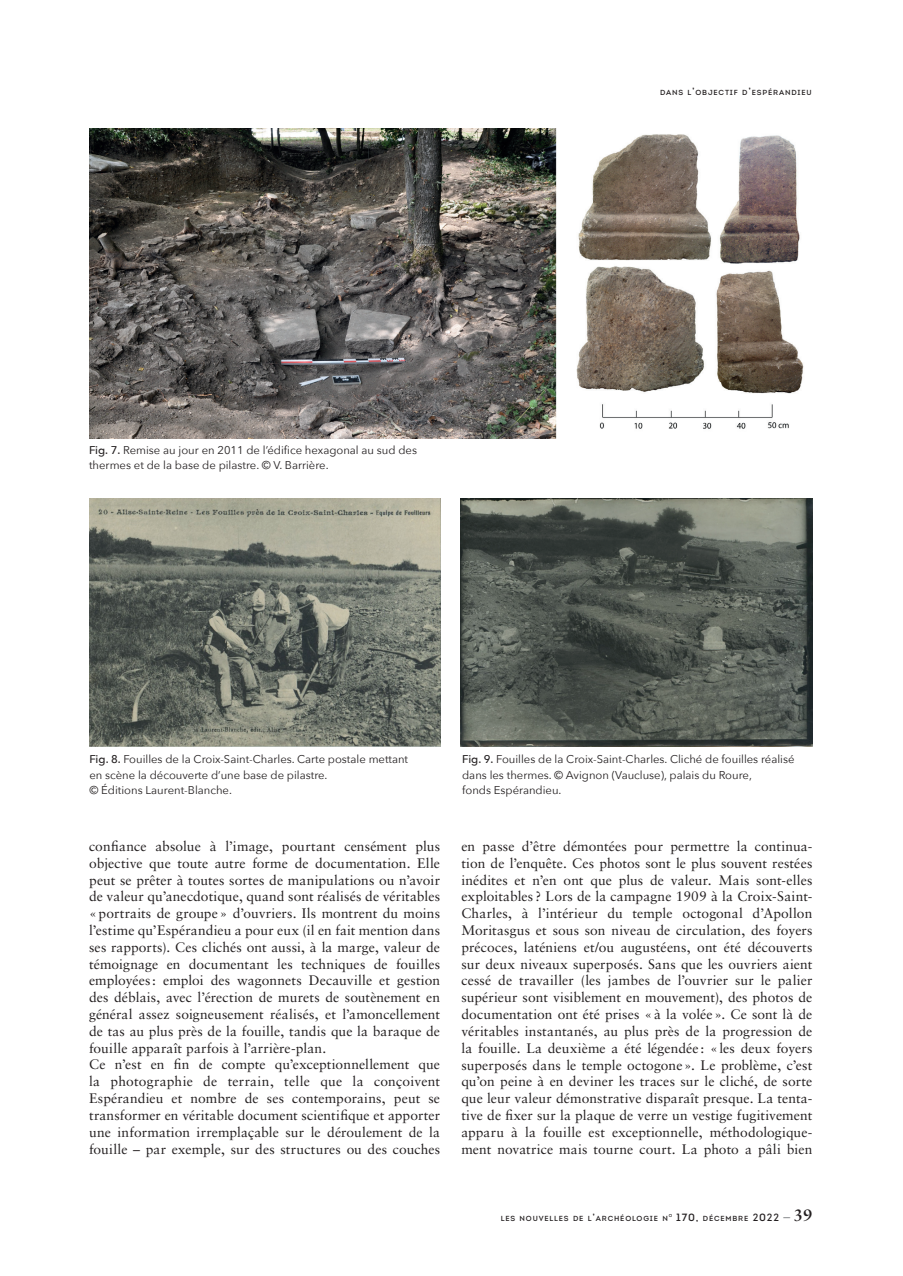
<style>
.page{position:relative;width:903px;height:1276px;background:#fff}
.page>*{position:absolute;margin:0;border:0;box-sizing:border-box;transform-origin:0 0}
.t1{font:13.8px/16.8px "Sabon";letter-spacing:.005em;color:#231f20}
.t2{font:11.25px/15.8px "Avenir Next";color:#231f20}
.t3{font:10.5px "Intro";letter-spacing:.08em;color:#231f20}
.t4{font:7.35px "Intro";letter-spacing:.115em;color:#231f20}
.t5{font:4.35px "Intro";color:#231f20}
.s1{font-weight:500}
.s2{font-size:10.5px}
.s3{font-size:7.35px}
.s4{font-family:"Sabon";font-size:13.5px;color:#808285}
.s5{font-family:"Sabon";font-weight:700;font-size:16.5px}
</style>
<div class="page">
<img style="left:89px;top:128px;width:715px;height:310px">
<img style="left:89px;top:498px;width:351px;height:248px">
<img style="left:460px;top:498px;width:352px;height:248px">
<p class="t2" style="left:89px;top:442px;width:329px"><span class="s1">Fig. 7.</span> Remise au jour en 2011 de l’édifice hexagonal au sud des thermes et de la base de pilastre. © V. Barrière.</p>
<p class="t4" style="left:659px;top:87px;width:153px">DANS L<span class="s2">’</span>OBJECTIF D<span class="s2">’</span>ESPÉRANDIEU</p>
<p class="t2" style="left:89px;top:751px;width:320px"><span class="s1">Fig. 8.</span> Fouilles de la Croix-Saint-Charles. Carte postale mettant en scène la découverte d’une base de pilastre.<br>© Éditions Laurent-Blanche.</p>
<p class="t2" style="left:462px;top:751px;width:334px"><span class="s1">Fig. 9.</span> Fouilles de la Croix-Saint-Charles. Cliché de fouilles réalisé dans les thermes. © Avignon (Vaucluse), palais du Roure,<br>fonds Espérandieu.</p>
<p class="t1" style="left:89px;top:837px;width:352px">confiance absolue à l’image, pourtant censément plus objective que toute autre forme de documentation. Elle peut se prêter à toutes sortes de manipulations ou n’avoir de valeur qu’anecdotique, quand sont réalisés de véritables «portraits de groupe» d’ouvriers. Ils montrent du moins l’estime qu’Espérandieu a pour eux (il en fait mention dans ses rapports). Ces clichés ont aussi, à la marge, valeur de témoignage en documentant les techniques de fouilles employées: emploi des wagonnets Decauville et gestion des déblais, avec l’érection de murets de soutènement en général assez soigneusement réalisés, et l’amoncellement de tas au plus près de la fouille, tandis que la baraque de fouille apparaît parfois à l’arrière-plan.<br>Ce n’est en fin de compte qu’exceptionnellement que la photographie de terrain, telle que la conçoivent Espérandieu et nombre de ses contemporains, peut se transformer en véritable document scientifique et apporter une information irremplaçable sur le déroulement de la fouille – par exemple, sur des structures ou des couches</p>
<p class="t1" style="left:461px;top:837px;width:352px;text-align:justify">en passe d’être démontées pour permettre la continua&shy;tion de l’enquête. Ces photos sont le plus souvent restées inédites et n’en ont que plus de valeur. Mais sont-elles exploitables ? Lors de la campagne 1909 à la Croix-Saint-Charles, à l’intérieur du temple octogonal d’Apollon Moritasgus et sous son niveau de circulation, des foyers précoces, laténiens et/ou augustéens, ont été découverts sur deux niveaux superposés. Sans que les ouvriers aient cessé de travailler (les jambes de l’ouvrier sur le palier supérieur sont visiblement en mouvement), des photos de documentation ont été prises «à la volée». Ce sont là de véritables instantanés, au plus près de la progression de la fouille. La deuxième a été légendée : «les deux foyers superposés dans le temple octogone». Le problème, c’est qu’on peine à en deviner les traces sur le cliché, de sorte que leur valeur démonstrative disparaît presque. La tenta&shy;tive de fixer sur la plaque de verre un vestige fugitivement apparu à la fouille est exceptionnelle, méthodologique&shy;ment novatrice mais tourne court. La photo a pâli bien</p>
<p class="t4" style="left:500px;top:1213px;width:168px">LES NOUVELLES DE L<span class="s2">’</span>ARCHÉOLOGIE N</p>
<p class="t5" style="left:668px;top:1212px;width:5px">O</p>
<p class="t3" style="left:676px;top:1210px;width:137px">170, <span class="s3">DÉCEMBRE</span> 2022 <span class="s4">–</span> <span class="s5">39</span></p>
</div>
